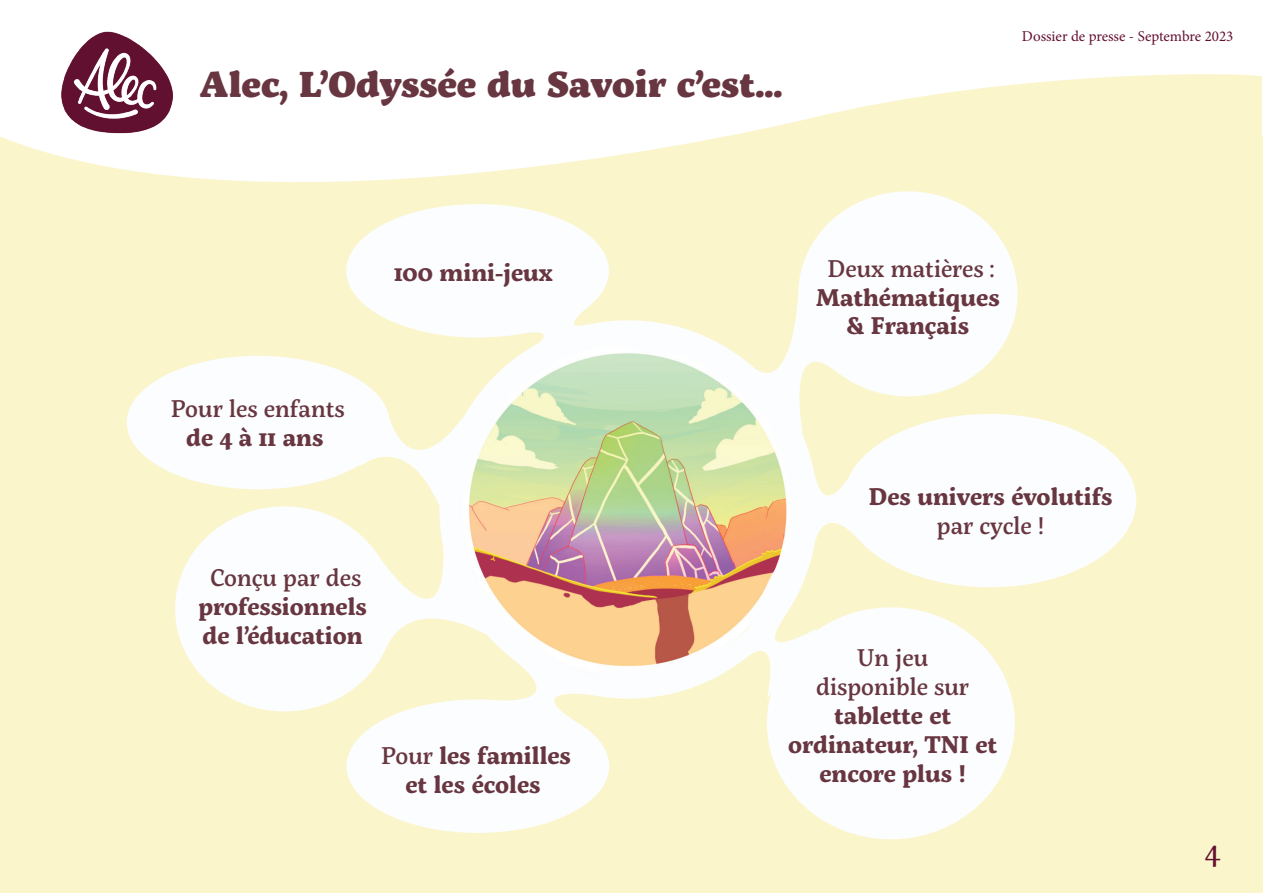
<style>
.page{position:relative;width:1263px;height:893px;background:#fbf5cc}
.page>*{position:absolute;margin:0;border:0;box-sizing:border-box;transform-origin:0 0}
.t1{font:900 36px "Servus Slab";color:#683640}
.t2{font:31.5px "Servus Slab";color:#630f30}
.t3{font:700 24px/28.8px "Servus Slab";color:#683640;text-align:center}
.t4{font:500 24px/28.8px "Servus Slab";color:#683640;text-align:center}
.t5{font:15px "Minion Pro";color:#630f30}
.s1{font-weight:500}
</style>
<div class="page">
<svg style="left:0;top:0;width:1262px;height:249px;fill:#fff"></svg>
<svg style="left:1262px;top:0;width:1px;height:137px"></svg>
<img style="left:34px;top:0;width:166px;height:148px">
<div style="left:798px;top:191px;width:219px;height:205px;background:#fbfdfe;border-radius:50%"></div>
<div style="left:767px;top:607px;width:248px;height:232px;background:#fbfdfe;border-radius:50%"></div>
<div style="left:175px;top:506px;width:219px;height:205px;background:#fbfdfe;border-radius:50%"></div>
<div style="left:843px;top:414px;width:293px;height:173px;background:#fbfdfe;border-radius:50%"></div>
<div style="left:346px;top:699px;width:263px;height:134px;background:#fbfdfe;border-radius:50%"></div>
<div style="left:127px;top:356px;width:262px;height:133px;background:#fbfdfe;border-radius:50%"></div>
<div style="left:346px;top:204px;width:263px;height:134px;background:#fbfdfe;border-radius:50%"></div>
<svg style="left:574px;top:304px;width:18px;height:13px"></svg>
<svg style="left:796px;top:294px;width:44px;height:81px"></svg>
<svg style="left:359px;top:409px;width:79px;height:94px"></svg>
<svg style="left:372px;top:547px;width:223px;height:176px"></svg>
<svg style="left:815px;top:468px;width:46px;height:74px"></svg>
<svg style="left:767px;top:628px;width:51px;height:70px"></svg>
<img style="left:438px;top:317px;width:376px;height:375px">
<h1 class="t1" style="left:200px;top:57px;width:584px">Alec, L’Odyssée du Savoir c’est...</h1>
<p class="t5" style="left:1022px;top:26px;width:213px">Dossier de presse - Septembre 2023</p>
<p class="t4" style="left:171px;top:394px;width:175px">Pour les enfants</p>
<p class="t3" style="left:186px;top:422px;width:139px">de 4 à 11 ans</p>
<p class="t3" style="left:394px;top:257px;width:160px">100 mini-jeux</p>
<p class="t4" style="left:210px;top:563px;width:153px">Conçu par des</p>
<p class="t3" style="left:198px;top:591px;width:170px;text-align:left">professionnels de l’éducation</p>
<p class="t4" style="left:827px;top:254px;width:168px">Deux matières :</p>
<p class="t3" style="left:816px;top:282px;width:185px">Mathématiques &amp; Français</p>
<p class="t3" style="left:869px;top:481px;width:245px">Des univers évolutifs</p>
<p class="t4" style="left:937px;top:511px;width:109px">par cycle !</p>
<p class="t3" style="left:381px;top:740px;width:191px"><span class="s1">Pour</span> les familles et les écoles</p>
<p class="t4" style="left:816px;top:643px;width:154px">Un jeu disponible sur</p>
<p class="t3" style="left:788px;top:700px;width:211px">tablette et ordinateur, TNI et encore plus !</p>
<h2 class="t2" style="left:1205px;top:830px;width:16px">4</h2>
</div>
